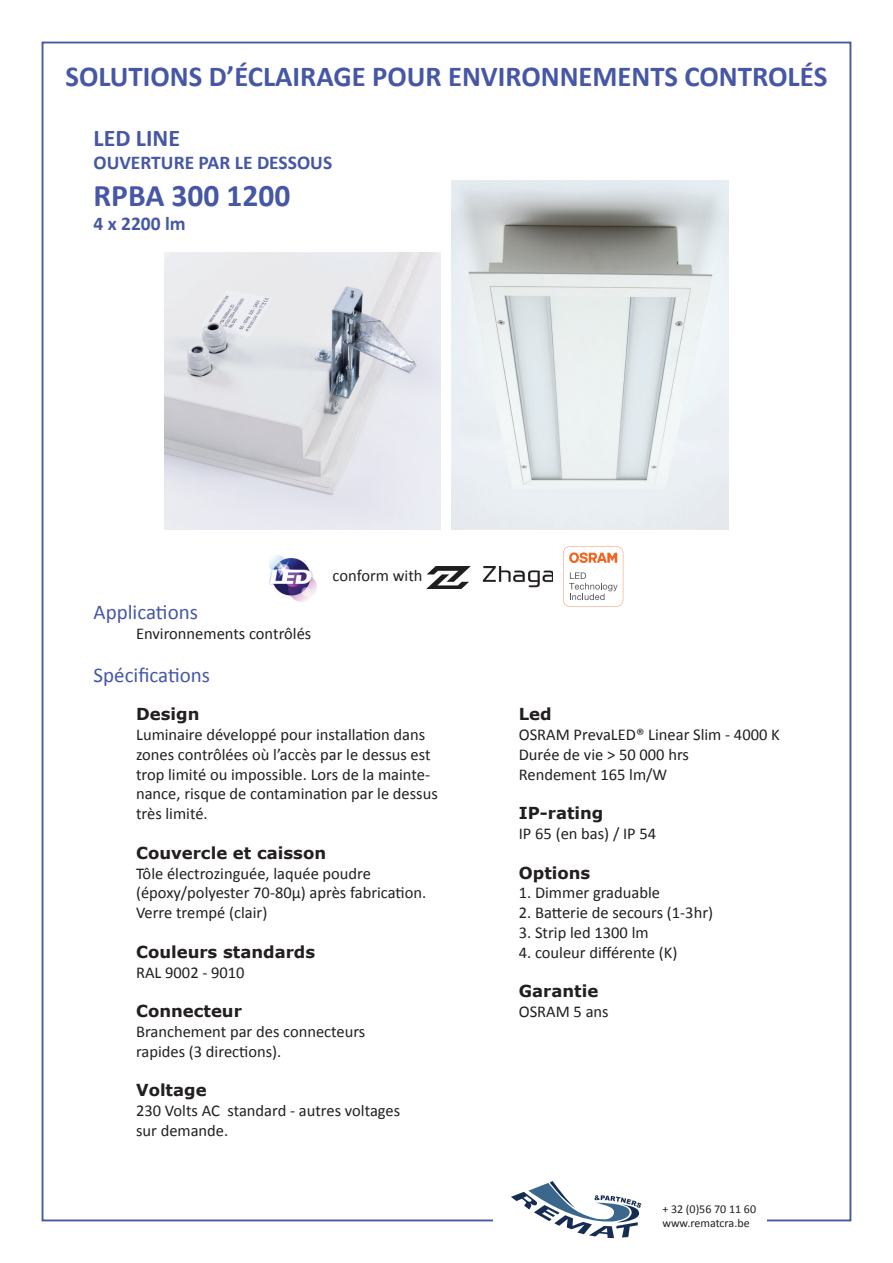
<style>
.page{position:relative;width:893px;height:1263px;background:#fff}
.page>*{position:absolute;margin:0;border:0;box-sizing:border-box;transform-origin:0 0}
.t1{font:700 31.5px "Calibri";color:#4657a6}
.t2{font:700 28.95px "Calibri";color:#4657a6}
.t3{font:700 24px "Calibri";color:#4657a6}
.t4{font:21px "Calibri";color:#4657a6}
.t5{font:700 19.5px "Calibri";color:#4657a6}
.t6{font:16.5px/19.8px "Calibri";color:#231f20}
.t7{font:700 16.5px "Verdana";color:#231f20}
.t8{font:12px/14.4px "Calibri";color:#231f20}
</style>
<div class="page">
<svg style="left:511px;top:1181px;width:130px;height:57px"></svg>
<img style="left:164px;top:253px;width:277px;height:276px">
<img style="left:452px;top:180px;width:276px;height:349px">
<img style="left:426px;top:566px;width:126px;height:22px">
<img style="left:270px;top:554px;width:46px;height:48px">
<svg style="left:563px;top:546px;width:60px;height:60px"></svg>
<h2 class="t2" style="left:66px;top:57px;width:763px">SOLUTIONS D’ÉCLAIRAGE POUR ENVIRONNEMENTS CONTROLÉS</h2>
<h3 class="t3" style="left:94px;top:122px;width:88px">LED LINE</h3>
<p class="t5" style="left:94px;top:150px;width:240px">OUVERTURE PAR LE DESSOUS</p>
<h1 class="t1" style="left:94px;top:176px;width:198px">RPBA 300 1200</h1>
<p class="t5" style="left:94px;top:211px;width:94px">4 x 2200 lm</p>
<p class="t6" style="left:333px;top:565px;width:91px">conform with</p>
<p class="t4" style="left:94px;top:599px;width:106px">Applications</p>
<p class="t6" style="left:136px;top:624px;width:177px">Environnements contrôlés</p>
<p class="t4" style="left:94px;top:662px;width:118px">Spécifications</p>
<p class="t7" style="left:136px;top:702px;width:65px">Design</p>
<p class="t6" style="left:136px;top:725px;width:303px">Luminaire développé pour installation dans zones contrôlées où l’accès par le dessus est trop limité ou impossible. Lors de la mainte&shy;nance, risque de contamination par le dessus très limité.</p>
<p class="t7" style="left:136px;top:841px;width:191px">Couvercle et caisson</p>
<p class="t6" style="left:136px;top:863px;width:292px">Tôle électrozinguée, laquée poudre (époxy/polyester 70-80μ) après fabrication.<br>Verre trempé (clair)</p>
<p class="t7" style="left:136px;top:940px;width:181px">Couleurs standards</p>
<p class="t6" style="left:136px;top:962px;width:110px">RAL 9002 - 9010</p>
<p class="t7" style="left:136px;top:999px;width:107px">Connecteur</p>
<p class="t6" style="left:136px;top:1022px;width:231px">Branchement par des connecteurs rapides (3 directions).</p>
<p class="t7" style="left:136px;top:1079px;width:72px">Voltage</p>
<p class="t6" style="left:136px;top:1101px;width:266px">230 Volts AC standard - autres voltages sur demande.</p>
<p class="t7" style="left:519px;top:702px;width:34px">Led</p>
<p class="t6" style="left:519px;top:725px;width:262px">OSRAM PrevaLED® Linear Slim - 4000 K<br>Durée de vie &gt; 50 000 hrs<br>Rendement 165 lm/W</p>
<p class="t7" style="left:519px;top:801px;width:86px">IP-rating</p>
<p class="t6" style="left:519px;top:824px;width:139px">IP 65 (en bas) / IP 54</p>
<p class="t7" style="left:519px;top:861px;width:73px">Options</p>
<p class="t6" style="left:519px;top:883px;width:143px">1. Dimmer graduable</p>
<p class="t6" style="left:519px;top:903px;width:196px">2. Batterie de secours (1-3hr)</p>
<p class="t6" style="left:519px;top:923px;width:131px">3. Strip led 1300 lm</p>
<p class="t6" style="left:519px;top:942px;width:160px">4. couleur différente (K)</p>
<p class="t7" style="left:519px;top:980px;width:81px">Garantie</p>
<p class="t6" style="left:519px;top:1002px;width:91px">OSRAM 5 ans</p>
<p class="t8" style="left:662px;top:1201px;width:95px">+ 32 (0)56 70 11 60 www.rematcra.be</p>
</div>
